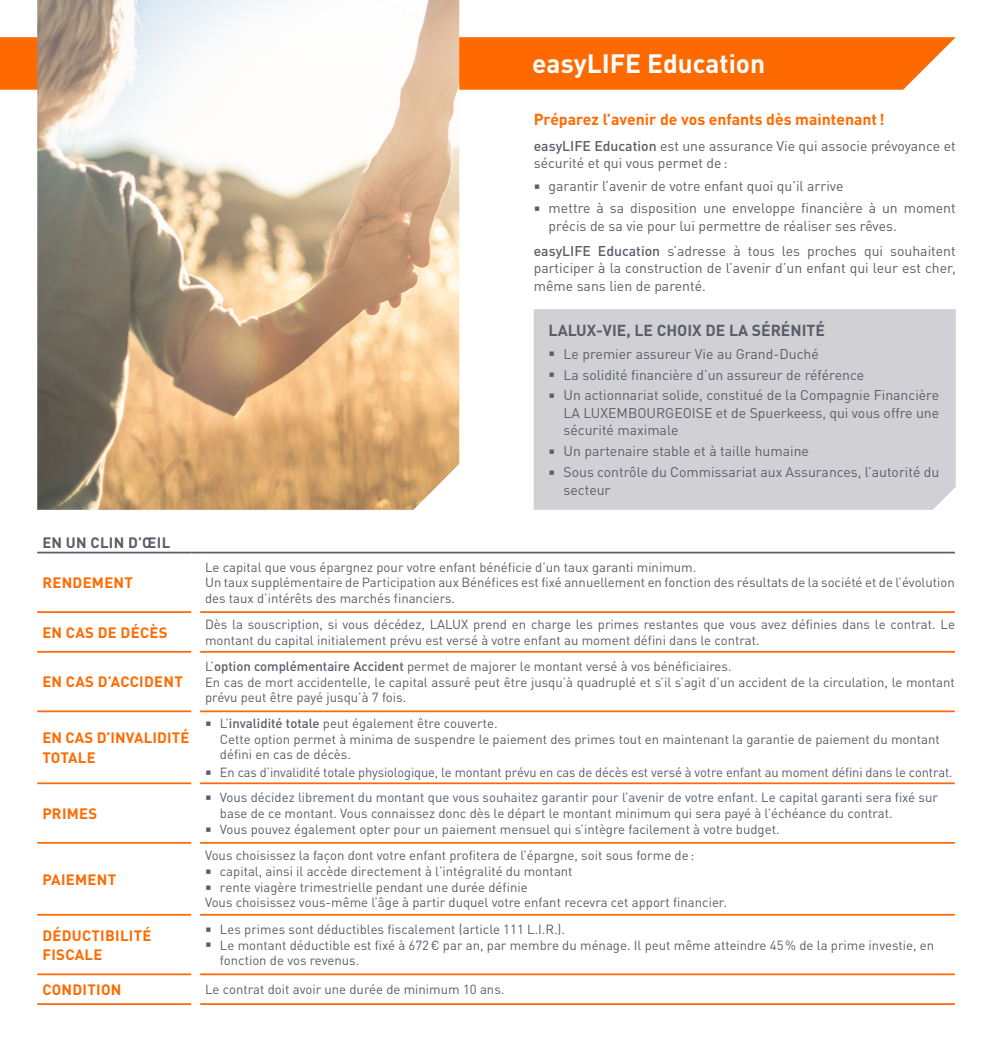
<style>
.page{position:relative;width:993px;height:1042px;background:#fff}
.page>*{position:absolute;margin:0;border:0;box-sizing:border-box;transform-origin:0 0}
.t1{font:700 26.25px "DIN Pro";color:#fff}
.t2{font:700 15.75px "DIN Pro";color:#ff6a00}
.t3{font:700 15.75px "DIN Pro";color:#5a5d67}
.t4{font:700 14.88px/19.2px "DIN Pro";letter-spacing:.02em;color:#ff6a00}
.t5{font:700 14.88px "DIN Pro";letter-spacing:.02em;color:#5a5d67}
.t6{font:14px/17.5px "DIN Pro";color:#5a5d67}
.t7{font:13.12px/15.8px "DIN Pro";color:#5a5d67}
.s1{font-weight:500}
</style>
<div class="page">
<hr style="left:37px;top:552px;width:154px;height:1px;background:#5a5d67">
<hr style="left:200px;top:552px;width:754px;height:1px;background:#5a5d67">
<hr style="left:37px;top:611px;width:154px;height:2px;background:#ff6a00">
<hr style="left:200px;top:611px;width:754px;height:2px;background:#ff6a00">
<hr style="left:37px;top:651px;width:154px;height:2px;background:#ff6a00">
<hr style="left:200px;top:651px;width:754px;height:2px;background:#ff6a00">
<hr style="left:37px;top:710px;width:154px;height:2px;background:#ff6a00">
<hr style="left:37px;top:782px;width:154px;height:2px;background:#ff6a00">
<hr style="left:37px;top:842px;width:154px;height:2px;background:#ff6a00">
<hr style="left:37px;top:914px;width:154px;height:1px;background:#ff6a00">
<hr style="left:37px;top:973px;width:154px;height:2px;background:#ff6a00">
<hr style="left:37px;top:1003px;width:154px;height:2px;background:#ff6a00">
<hr style="left:200px;top:710px;width:754px;height:2px;background:#ff6a00">
<hr style="left:200px;top:782px;width:754px;height:2px;background:#ff6a00">
<hr style="left:200px;top:842px;width:754px;height:2px;background:#ff6a00">
<hr style="left:200px;top:914px;width:754px;height:1px;background:#ff6a00">
<hr style="left:200px;top:973px;width:754px;height:2px;background:#ff6a00">
<hr style="left:200px;top:1003px;width:754px;height:2px;background:#ff6a00">
<svg style="left:0;top:37px;width:955px;height:53px;background:#fe710d"></svg>
<img style="left:37px;top:0;width:422px;height:510px">
<div style="left:533px;top:309px;width:422px;height:201px;background:#d1d1d5"></div>
<svg style="left:549px;top:352px;width:5px;height:4px"></svg>
<svg style="left:549px;top:373px;width:5px;height:4px"></svg>
<svg style="left:549px;top:394px;width:5px;height:4px"></svg>
<svg style="left:549px;top:450px;width:5px;height:4px"></svg>
<svg style="left:549px;top:471px;width:5px;height:4px"></svg>
<p class="t5" style="left:42px;top:530px;width:129px">EN UN CLIN D’ŒIL</p>
<p class="t4" style="left:42px;top:571px;width:92px">RENDEMENT</p>
<h1 class="t1" style="left:532px;top:41px;width:234px">easyLIFE Education</h1>
<p class="t2" style="left:533px;top:106px;width:352px">Préparez l’avenir de vos enfants dès maintenant!</p>
<p class="t6" style="left:533px;top:137px;width:423px"><span class="s1">easyLIFE Education</span> est une assurance Vie qui associe prévoyance et sécurité et qui vous permet de:</p>
<p class="t6" style="left:548px;top:174px;width:408px;line-height:22.4px">garantir l’avenir de votre enfant quoi qu’il arrive<br>mettre à sa disposition une enveloppe financière à un moment</p>
<p class="t6" style="left:533px;top:213px;width:423px;line-height:24.8px;text-indent:15px">précis de sa vie pour lui permettre de réaliser ses rêves. <span class="s1">easyLIFE Education</span> s’adresse à tous les proches qui souhaitent</p>
<p class="t6" style="left:533px;top:259px;width:423px">participer à la construction de l’avenir d’un enfant qui leur est cher, même sans lien de parenté.</p>
<p class="t3" style="left:548px;top:317px;width:278px">LALUX-VIE, LE CHOIX DE LA SÉRÉNITÉ</p>
<p class="t6" style="left:563px;top:342px;width:377px;line-height:21px">Le premier assureur Vie au Grand-Duché<br>La solidité financière d’un assureur de référence<br>Un actionnariat solide, constitué de la Compagnie Financière</p>
<p class="t6" style="left:563px;top:404px;width:377px">LA LUXEMBOURGEOISE et de Spuerkeess, qui vous offre une sécurité maximale</p>
<p class="t6" style="left:563px;top:440px;width:377px;line-height:21px">Un partenaire stable et à taille humaine<br>Sous contrôle du Commissariat aux Assurances, l’autorité du</p>
<p class="t6" style="left:563px;top:480px;width:48px">secteur</p>
<p class="t7" style="left:205px;top:558px;width:751px">Le capital que vous épargnez pour votre enfant bénéficie d’un taux garanti minimum.<br>Un taux supplémentaire de Participation aux Bénéfices est fixé annuellement en fonction des résultats de la société et de l’évolution des taux d’intérêts des marchés financiers.</p>
<p class="t4" style="left:42px;top:621px;width:127px">EN CAS DE DÉCÈS</p>
<p class="t7" style="left:205px;top:616px;width:751px">Dès la souscription, si vous décédez, LALUX prend en charge les primes restantes que vous avez définies dans le contrat. Le montant du capital initialement prévu est versé à votre enfant au moment défini dans le contrat.</p>
<p class="t4" style="left:42px;top:670px;width:142px">EN CAS D’ACCIDENT</p>
<p class="t7" style="left:205px;top:658px;width:751px">L’<span class="s1">option complémentaire Accident</span> permet de majorer le montant versé à vos bénéficiaires.<br>En cas de mort accidentelle, le capital assuré peut être jusqu’à quadruplé et s’il s’agit d’un accident de la circulation, le montant prévu peut être payé jusqu’à 7 fois.</p>
<p class="t4" style="left:42px;top:726px;width:149px">EN CAS D’INVALIDITÉ<br>TOTALE</p>
<p class="t7" style="left:220px;top:715px;width:721px">L’<span class="s1">invalidité totale</span> peut également être couverte.<br>Cette option permet à minima de suspendre le paiement des primes tout en maintenant la garantie de paiement du montant défini en cas de décès.</p>
<p class="t7" style="left:220px;top:764px;width:734px">En cas d’invalidité totale physiologique, le montant prévu en cas de décès est versé à votre enfant au moment défini dans le contrat.</p>
<p class="t4" style="left:42px;top:802px;width:56px">PRIMES</p>
<p class="t7" style="left:220px;top:789px;width:719px">Vous décidez librement du montant que vous souhaitez garantir pour l’avenir de votre enfant. Le capital garanti sera fixé sur base de ce montant. Vous connaissez donc dès le départ le montant minimum qui sera payé à l’échéance du contrat.<br>Vous pouvez également opter pour un paiement mensuel qui s’intègre facilement à votre budget.</p>
<p class="t4" style="left:42px;top:868px;width:75px">PAIEMENT</p>
<p class="t7" style="left:205px;top:847px;width:490px">Vous choisissez la façon dont votre enfant profitera de l’épargne, soit sous forme de:</p>
<p class="t7" style="left:220px;top:863px;width:354px">capital, ainsi il accède directement à l’intégralité du montant</p>
<p class="t7" style="left:220px;top:878px;width:309px">rente viagère trimestrielle pendant une durée définie</p>
<p class="t7" style="left:205px;top:894px;width:523px">Vous choisissez vous-même l’âge à partir duquel votre enfant recevra cet apport financier.</p>
<p class="t4" style="left:42px;top:924px;width:111px">DÉDUCTIBILITÉ<br>FISCALE</p>
<p class="t7" style="left:220px;top:920px;width:715px">Les primes sont déductibles fiscalement (article 111 L.I.R.).<br>Le montant déductible est fixé à 672€ par an, par membre du ménage. Il peut même atteindre 45% de la prime investie, en fonction de vos revenus.</p>
<p class="t4" style="left:42px;top:978px;width:81px">CONDITION</p>
<p class="t7" style="left:205px;top:981px;width:301px">Le contrat doit avoir une durée de minimum 10 ans.</p>
</div>
